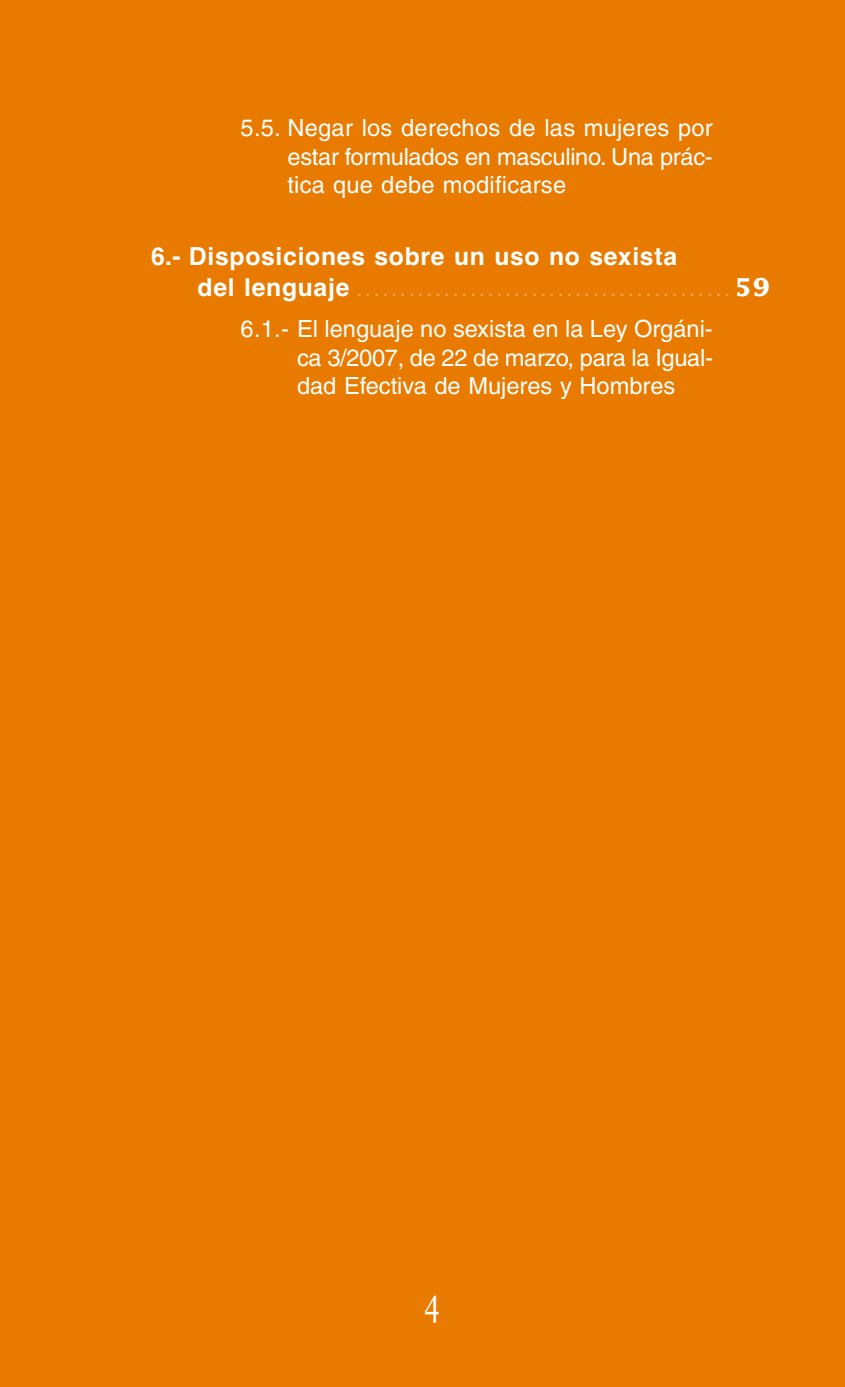
<style>
.page{position:relative;width:845px;height:1387px;background:#fff}
.page>*{position:absolute;margin:0;border:0;box-sizing:border-box;transform-origin:0 0}
.t1{font:37.8px "Georgia";color:#fff;scale:.71 1}
.t2{font:700 24.75px "Helvetica";letter-spacing:.03em;color:#fff}
.t3{font:23.62px/28.3px "Helvetica";letter-spacing:-.01em;color:#fff;text-align:justify}
.t4{font:700 15.75px "Helvetica";color:#faa14f}
.s1{font-size:24.75px;color:#fff}
.s2{font-family:"Lucida";font-size:24.75px;color:#fff}
</style>
<div class="page">
<div style="left:0;top:0;width:844px;height:1387px;background:#e87a00"></div>
<p class="t3" style="left:287px;top:116px;width:427px;text-indent:-47px">5.5. Negar los derechos de las mujeres por estar formulados en masculino. Una prác&shy;tica que debe modificarse</p>
<p class="t2" style="left:151px;top:247px;width:527px">6.- Disposiciones sobre un uso no sexista</p>
<p class="t4" style="left:198px;top:284px;width:573px"><span class="s1">del lenguaje</span> . . . . . . . . . . . . . . . . . . . . . . . . . . . . . . . . . . . . . . . . . . . <span class="s2">59</span></p>
<p class="t3" style="left:297px;top:317px;width:417px;text-indent:-56px">6.1.- El lenguaje no sexista en la Ley Orgáni&shy;ca 3/2007, de 22 de marzo, para la Igual&shy;dad Efectiva de Mujeres y Hombres</p>
<h1 class="t1" style="left:424px;top:1280px;width:23px">4</h1>
</div>
